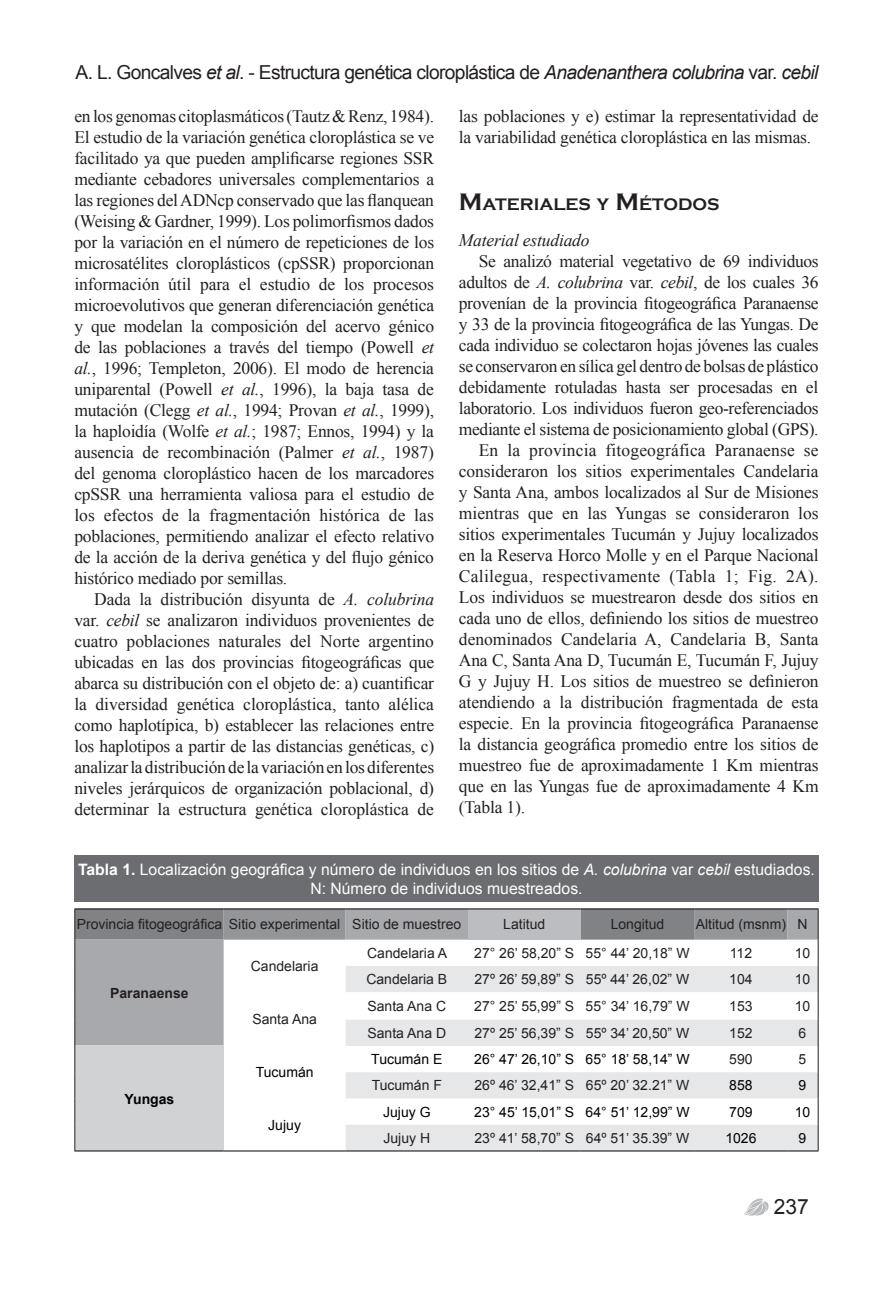
<style>
.page{position:relative;width:893px;height:1290px;background:#fff}
.page>*{position:absolute;margin:0;border:0;box-sizing:border-box;transform-origin:0 0}
.t1{font:21px "Arial";color:#231f20}
.t2{font:19.25px "Arial";letter-spacing:-.035em;color:#231f20}
.t3{font:17.5px/21px "Times New Roman";letter-spacing:-.01em;color:#231f20;text-align:justify}
.t4{font:17.5px "Times New Roman";letter-spacing:.015em;color:#231f20}
.t5{font:17.5px "Times New Roman";letter-spacing:.01em;color:#231f20}
.t6{font:italic 17.5px "Times New Roman";letter-spacing:-.01em;color:#231f20}
.t7{font:700 17.15px "Copperplate Gothic";color:#231f20}
.t8{font:15.75px/18.9px "Arial";color:#fff;text-align:center}
.t9{font:14px "Arial";color:#231f20}
.t10{font:14px "Arial";color:#000}
.t11{font:700 14px "Arial";color:#231f20}
.t12{font:700 14px "Arial";color:#000}
.s1{font-style:italic}
.s2{font-size:24.5px}
.s3{font-weight:700}
</style>
<div class="page">
<svg style="left:744px;top:1198px;width:24px;height:17px"></svg>
<div style="left:74px;top:855px;width:745px;height:46px;background:#6c6d70"></div>
<svg style="left:787px;top:966px;width:31px;height:184px;fill:#e6e7e9"></svg>
<hr style="left:74px;top:908px;width:150px;height:1px;background:#000">
<hr style="left:224px;top:908px;width:122px;height:1px;background:#000">
<hr style="left:346px;top:908px;width:122px;height:1px;background:#000">
<hr style="left:468px;top:908px;width:112px;height:1px;background:#000">
<hr style="left:580px;top:908px;width:115px;height:1px;background:#000">
<hr style="left:695px;top:908px;width:92px;height:1px;background:#000">
<hr style="left:787px;top:908px;width:32px;height:1px;background:#000">
<hr style="left:818px;top:909px;width:1px;height:30px;background:#231f20">
<svg style="left:74px;top:909px;width:713px;height:241px"></svg>
<hr style="left:74px;top:1150px;width:150px;height:1px;background:#000">
<hr style="left:224px;top:1150px;width:122px;height:1px;background:#000">
<svg style="left:818px;top:939px;width:1px;height:211px"></svg>
<hr style="left:346px;top:1150px;width:122px;height:1px;background:#000">
<hr style="left:468px;top:1150px;width:112px;height:1px;background:#000">
<hr style="left:580px;top:1150px;width:115px;height:1px;background:#000">
<hr style="left:695px;top:1150px;width:92px;height:1px;background:#000">
<hr style="left:787px;top:1150px;width:32px;height:1px;background:#000">
<p class="t2" style="left:76px;top:59px;width:744px">A. L. Goncalves <span class="s1">et al</span>. - Estructura genética cloroplástica de <span class="s1">Anadenanthera colubrina</span> var. <span class="s1">cebil</span></p>
<p class="t3" style="left:74px;top:105px;width:361px">en los genomas citoplasmáticos (Tautz &amp; Renz, 1984).<br>El estudio de la variación genética cloroplástica se ve facilitado ya que pueden amplificarse regiones SSR mediante cebadores universales complementarios a las regiones del ADNcp conservado que las flanquean (Weising &amp; Gardner, 1999). Los polimorfismos dados por la variación en el número de repeticiones de los microsatélites cloroplásticos (cpSSR) proporcionan información útil para el estudio de los procesos microevolutivos que generan diferenciación genética y que modelan la composición del acervo génico de las poblaciones a través del tiempo (Powell <span class="s1">et al.</span>, 1996; Templeton, 2006). El modo de herencia uniparental (Powell <span class="s1">et al.</span>, 1996), la baja tasa de mutación (Clegg <span class="s1">et al.</span>, 1994; Provan <span class="s1">et al.</span>, 1999), la haploidía (Wolfe <span class="s1">et al.</span>; 1987; Ennos, 1994) y la ausencia de recombinación (Palmer <span class="s1">et al.</span>, 1987) del genoma cloroplástico hacen de los marcadores cpSSR una herramienta valiosa para el estudio de los efectos de la fragmentación histórica de las poblaciones, permitiendo analizar el efecto relativo de la acción de la deriva genética y del flujo génico histórico mediado por semillas.</p>
<p class="t3" style="left:74px;top:588px;width:361px;text-indent:20px">Dada la distribución disyunta de <span class="s1">A. colubrina </span>var. <span class="s1">cebil</span> se analizaron individuos provenientes de cuatro poblaciones naturales del Norte argentino ubicadas en las dos provincias fitogeográficas que abarca su distribución con el objeto de: a) cuantificar la diversidad genética cloroplástica, tanto alélica como haplotípica, b) establecer las relaciones entre los haplotipos a partir de las distancias genéticas, c) analizar la distribución de la variación en los diferentes niveles jerárquicos de organización poblacional, d) determinar la estructura genética cloroplástica de</p>
<p class="t3" style="left:459px;top:105px;width:361px">las poblaciones y e) estimar la representatividad de la variabilidad genética cloroplástica en las mismas.</p>
<p class="t7" style="left:459px;top:195px;width:262px"><span class="s2">M</span>ATERIALES Y <span class="s2">M</span> ÉTODOS</p>
<p class="t6" style="left:459px;top:228px;width:132px">Material estudiado</p>
<p class="t3" style="left:479px;top:250px;width:341px">Se analizó material vegetativo de 69 individuos</p>
<p class="t3" style="left:459px;top:271px;width:361px">adultos de <span class="s1">A. colubrina</span> var. <span class="s1">cebil</span>, de los cuales 36</p>
<p class="t3" style="left:459px;top:292px;width:361px">provenían de la provincia fitogeográfica Paranaense</p>
<p class="t3" style="left:459px;top:313px;width:361px">y 33 de la provincia fitogeográfica de las Yungas. De</p>
<p class="t3" style="left:459px;top:334px;width:361px">cada individuo se colectaron hojas jóvenes las cuales</p>
<p class="t3" style="left:459px;top:355px;width:361px">se conservaron en sílica gel dentro de bolsas de plástico</p>
<p class="t3" style="left:459px;top:376px;width:361px">debidamente rotuladas hasta ser procesadas en el</p>
<p class="t3" style="left:459px;top:397px;width:361px">laboratorio. Los individuos fueron geo-referenciados</p>
<p class="t3" style="left:459px;top:418px;width:361px">mediante el sistema de posicionamiento global (GPS).</p>
<p class="t5" style="left:479px;top:438px;width:341px">En la provincia fitogeográfica Paranaense se</p>
<p class="t3" style="left:459px;top:460px;width:361px">consideraron los sitios experimentales Candelaria</p>
<p class="t3" style="left:459px;top:481px;width:361px">y Santa Ana, ambos localizados al Sur de Misiones</p>
<p class="t3" style="left:459px;top:502px;width:361px">mientras que en las Yungas se consideraron los</p>
<p class="t3" style="left:459px;top:523px;width:361px">sitios experimentales Tucumán y Jujuy localizados</p>
<p class="t3" style="left:459px;top:544px;width:361px">en la Reserva Horco Molle y en el Parque Nacional</p>
<p class="t4" style="left:459px;top:564px;width:361px">Calilegua, respectivamente (Tabla 1; Fig. 2A).</p>
<p class="t3" style="left:459px;top:586px;width:361px">Los individuos se muestrearon desde dos sitios en</p>
<p class="t3" style="left:459px;top:607px;width:361px">cada uno de ellos, definiendo los sitios de muestreo</p>
<p class="t3" style="left:459px;top:628px;width:361px">denominados Candelaria A, Candelaria B, Santa</p>
<p class="t3" style="left:459px;top:649px;width:361px">Ana C, Santa Ana D, Tucumán E, Tucumán F, Jujuy</p>
<p class="t3" style="left:459px;top:670px;width:361px">G y Jujuy H. Los sitios de muestreo se definieron</p>
<p class="t3" style="left:459px;top:691px;width:361px">atendiendo a la distribución fragmentada de esta</p>
<p class="t3" style="left:459px;top:712px;width:361px">especie. En la provincia fitogeográfica Paranaense</p>
<p class="t3" style="left:459px;top:733px;width:361px">la distancia geográfica promedio entre los sitios de</p>
<p class="t3" style="left:459px;top:754px;width:361px">muestreo fue de aproximadamente 1 Km mientras</p>
<p class="t3" style="left:459px;top:775px;width:361px">que en las Yungas fue de aproximadamente 4 Km</p>
<p class="t3" style="left:459px;top:796px;width:68px">(Tabla 1).</p>
<p class="t8" style="left:78px;top:860px;width:738px"><span class="s3">Tabla 1.</span> Localización geográfica y número de individuos en los sitios de <span class="s1">A. colubrina</span> var <span class="s1">cebil</span> estudiados.<br>N: Número de individuos muestreados.</p>
<p class="t9" style="left:77px;top:915px;width:386px">Provincia fitogeográfica Sitio experimental Sitio de muestreo</p>
<p class="t9" style="left:503px;top:915px;width:44px">Latitud</p>
<p class="t9" style="left:611px;top:915px;width:55px">Longitud</p>
<p class="t9" style="left:696px;top:915px;width:113px">Altitud (msnm) N</p>
<p class="t11" style="left:110px;top:983px;width:80px">Paranaense</p>
<p class="t12" style="left:125px;top:1089px;width:51px">Yungas</p>
<p class="t9" style="left:251px;top:957px;width:69px">Candelaria</p>
<p class="t9" style="left:252px;top:1010px;width:66px">Santa Ana</p>
<p class="t10" style="left:256px;top:1063px;width:59px">Tucumán</p>
<p class="t10" style="left:268px;top:1116px;width:34px">Jujuy</p>
<p class="t9" style="left:367px;top:944px;width:82px">Candelaria A</p>
<p class="t9" style="left:474px;top:944px;width:217px">27° 26’ 58,20” S 55° 44’ 20,18” W</p>
<p class="t9" style="left:730px;top:944px;width:24px">112</p>
<p class="t9" style="left:795px;top:944px;width:17px">10</p>
<p class="t9" style="left:366px;top:970px;width:82px">Candelaria B</p>
<p class="t9" style="left:474px;top:970px;width:216px">27º 26’ 59,89” S 55º 44’ 26,02” W</p>
<p class="t9" style="left:729px;top:970px;width:25px">104</p>
<p class="t9" style="left:795px;top:970px;width:17px">10</p>
<p class="t9" style="left:367px;top:997px;width:80px">Santa Ana C</p>
<p class="t9" style="left:474px;top:997px;width:217px">27° 25’ 55,99” S 55° 34’ 16,79” W</p>
<p class="t9" style="left:729px;top:997px;width:25px">153</p>
<p class="t9" style="left:795px;top:997px;width:17px">10</p>
<p class="t9" style="left:367px;top:1024px;width:80px">Santa Ana D</p>
<p class="t9" style="left:474px;top:1024px;width:216px">27º 25’ 56,39” S 55º 34’ 20,50” W</p>
<p class="t9" style="left:729px;top:1024px;width:25px">152</p>
<p class="t9" style="left:799px;top:1024px;width:9px">6</p>
<p class="t10" style="left:371px;top:1050px;width:73px">Tucumán E</p>
<p class="t10" style="left:474px;top:1050px;width:217px">26° 47’ 26,10” S 65° 18’ 58,14” W</p>
<p class="t9" style="left:729px;top:1050px;width:25px">590</p>
<p class="t9" style="left:799px;top:1050px;width:9px">5</p>
<p class="t9" style="left:372px;top:1076px;width:72px">Tucumán F</p>
<p class="t9" style="left:474px;top:1076px;width:216px">26º 46’ 32,41” S 65º 20’ 32.21” W</p>
<p class="t10" style="left:729px;top:1076px;width:25px">858</p>
<p class="t10" style="left:799px;top:1076px;width:9px">9</p>
<p class="t10" style="left:383px;top:1102px;width:49px">Jujuy G</p>
<p class="t10" style="left:474px;top:1102px;width:217px">23° 45’ 15,01” S 64° 51’ 12,99” W</p>
<p class="t10" style="left:729px;top:1102px;width:25px">709</p>
<p class="t10" style="left:795px;top:1102px;width:17px">10</p>
<p class="t9" style="left:383px;top:1129px;width:48px">Jujuy H</p>
<p class="t9" style="left:474px;top:1129px;width:216px">23º 41’ 58,70” S 64º 51’ 35.39” W</p>
<p class="t10" style="left:725px;top:1129px;width:33px">1026</p>
<p class="t10" style="left:799px;top:1129px;width:9px">9</p>
<p class="t1" style="left:774px;top:1192px;width:37px">237</p>
</div>
